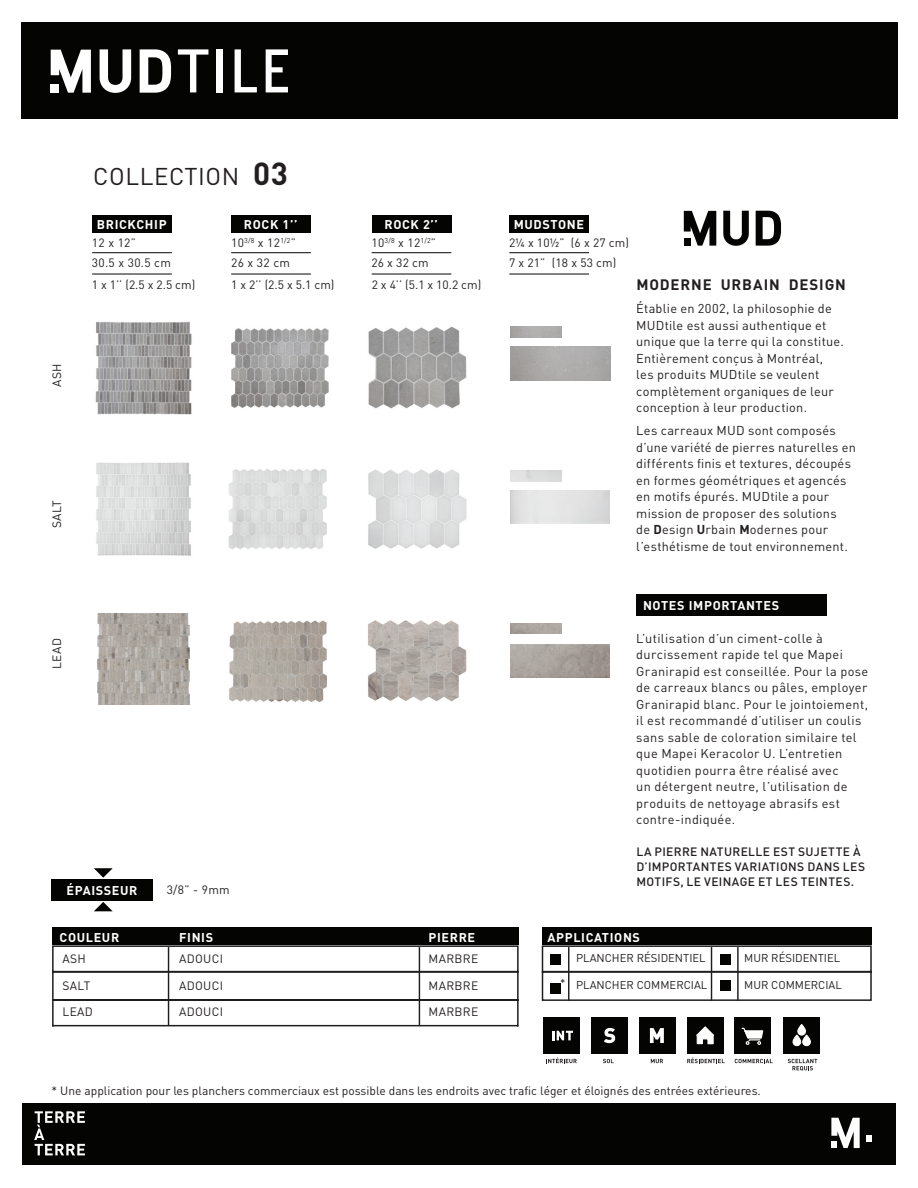
<style>
.page{position:relative;width:918px;height:1188px;background:#fff}
.page>*{position:absolute;margin:0;border:0;box-sizing:border-box;transform-origin:0 0}
.t1{font:24px "DIN Pro";letter-spacing:.025em;color:#231f20}
.t2{font:700 15px "DIN Pro";letter-spacing:.055em;color:#231f20}
.t3{font:12.75px/16.5px "DIN Pro";letter-spacing:.025em;color:#231f20}
.t4{font:700 12.6px "DIN";letter-spacing:.05em;color:#fff}
.t5{font:12px "DIN";color:#231f20}
.t6{font:500 12px/15px "DIN Pro";letter-spacing:.035em;color:#231f20}
.t7{font:12px "DIN Pro";letter-spacing:.01em;color:#231f20}
.t8{font:11.25px "DIN";color:#231f20}
.s1{font-weight:700;font-size:31.5px}
.s2{font-family:"DIN"}
.s3{font-weight:700}
</style>
<div class="page">
<div style="left:21px;top:22px;width:876px;height:96px;background:#040503"></div>
<svg style="left:100px;top:49px;width:31px;height:44px"></svg>
<svg style="left:140px;top:49px;width:31px;height:44px"></svg>
<svg style="left:51px;top:50px;width:40px;height:43px"></svg>
<svg style="left:178px;top:49px;width:30px;height:43px"></svg>
<div style="left:216px;top:49px;width:7px;height:43px;background:#fff"></div>
<svg style="left:235px;top:49px;width:22px;height:43px"></svg>
<svg style="left:266px;top:49px;width:22px;height:43px"></svg>
<div style="left:22px;top:1103px;width:874px;height:61px;background:#040503"></div>
<div style="left:866px;top:1135px;width:6px;height:7px;background:#fff"></div>
<svg style="left:831px;top:1118px;width:29px;height:30px"></svg>
<svg style="left:723px;top:211px;width:26px;height:35px"></svg>
<svg style="left:756px;top:211px;width:25px;height:35px"></svg>
<svg style="left:684px;top:211px;width:32px;height:35px"></svg>
<div style="left:52px;top:879px;width:101px;height:22px;background:#040503"></div>
<svg style="left:94px;top:868px;width:19px;height:10px"></svg>
<svg style="left:94px;top:902px;width:19px;height:9px"></svg>
<svg style="left:34px;top:1111px;width:51px;height:44px"></svg>
<div style="left:636px;top:594px;width:191px;height:22px;background:#040503"></div>
<img style="left:96px;top:462px;width:95px;height:94px">
<img style="left:95px;top:321px;width:97px;height:94px">
<img style="left:368px;top:326px;width:99px;height:83px">
<img style="left:231px;top:328px;width:98px;height:80px">
<img style="left:228px;top:469px;width:99px;height:80px">
<img style="left:368px;top:469px;width:99px;height:80px">
<img style="left:510px;top:347px;width:100px;height:33px">
<div style="left:92px;top:215px;width:80px;height:18px;background:#040503"></div>
<div style="left:231px;top:215px;width:80px;height:18px;background:#040503"></div>
<div style="left:372px;top:215px;width:79px;height:18px;background:#040503"></div>
<div style="left:509px;top:215px;width:80px;height:18px;background:#040503"></div>
<hr style="left:92px;top:252px;width:80px;height:1px;background:#040503">
<hr style="left:92px;top:274px;width:80px;height:1px;background:#040503">
<hr style="left:231px;top:252px;width:80px;height:1px;background:#040503">
<hr style="left:231px;top:274px;width:80px;height:1px;background:#040503">
<hr style="left:372px;top:252px;width:79px;height:1px;background:#040503">
<hr style="left:372px;top:274px;width:79px;height:1px;background:#040503">
<hr style="left:509px;top:252px;width:80px;height:1px;background:#040503">
<hr style="left:509px;top:274px;width:80px;height:1px;background:#040503">
<svg style="left:52px;top:945px;width:467px;height:82px"></svg>
<hr style="left:168px;top:947px;width:1px;height:79px;background:#201d1e">
<hr style="left:419px;top:947px;width:1px;height:78px;background:#201d1e">
<div style="left:52px;top:927px;width:467px;height:18px;background:#040503"></div>
<svg style="left:541px;top:945px;width:331px;height:56px"></svg>
<hr style="left:711px;top:947px;width:1px;height:54px;background:#201d1e">
<hr style="left:737px;top:947px;width:2px;height:54px;background:#201d1e">
<hr style="left:568px;top:947px;width:1px;height:54px;background:#201d1e">
<div style="left:542px;top:927px;width:330px;height:18px;background:#040503"></div>
<div style="left:720px;top:955px;width:10px;height:10px;background:#040503"></div>
<div style="left:551px;top:955px;width:10px;height:10px;background:#040503"></div>
<div style="left:720px;top:980px;width:10px;height:10px;background:#040503"></div>
<svg style="left:546px;top:1057px;width:31px;height:6px"></svg>
<svg style="left:735px;top:1059px;width:38px;height:4px"></svg>
<svg style="left:687px;top:1057px;width:38px;height:6px"></svg>
<svg style="left:788px;top:1059px;width:29px;height:12px"></svg>
<div style="left:543px;top:1017px;width:37px;height:37px;background:#040503"></div>
<svg style="left:552px;top:1031px;width:21px;height:9px"></svg>
<svg style="left:651px;top:1059px;width:12px;height:4px"></svg>
<div style="left:639px;top:1017px;width:37px;height:37px;background:#040503"></div>
<svg style="left:650px;top:1028px;width:14px;height:15px"></svg>
<div style="left:783px;top:1017px;width:37px;height:37px;background:#040503"></div>
<svg style="left:792px;top:1024px;width:19px;height:22px"></svg>
<div style="left:734px;top:1017px;width:37px;height:37px;background:#040503"></div>
<svg style="left:741px;top:1027px;width:23px;height:18px"></svg>
<div style="left:687px;top:1017px;width:37px;height:37px;background:#040503"></div>
<svg style="left:696px;top:1026px;width:19px;height:19px"></svg>
<svg style="left:603px;top:1059px;width:11px;height:4px"></svg>
<div style="left:591px;top:1017px;width:37px;height:37px;background:#040503"></div>
<svg style="left:604px;top:1028px;width:11px;height:15px"></svg>
<div style="left:551px;top:983px;width:10px;height:10px;background:#040503"></div>
<img style="left:97px;top:613px;width:93px;height:91px">
<img style="left:368px;top:620px;width:99px;height:81px">
<img style="left:229px;top:620px;width:98px;height:82px">
<img style="left:511px;top:644px;width:99px;height:34px">
<img style="left:511px;top:623px;width:51px;height:11px">
<p class="t5" style="left:49px;top:387px;width:25px;rotate:-90deg">ASH</p>
<p class="t5" style="left:49px;top:528px;width:29px;rotate:-90deg">SALT</p>
<p class="t1" style="left:93px;top:160px;width:196px">COLLECTION <span class="s1">03</span></p>
<p class="t4" style="left:97px;top:216px;width:71px">BRICKCHIP</p>
<p class="t4" style="left:244px;top:216px;width:55px">ROCK 1’’</p>
<p class="t4" style="left:384px;top:216px;width:55px">ROCK 2’’</p>
<p class="t4" style="left:514px;top:216px;width:72px">MUDSTONE</p>
<p class="t7" style="left:509px;top:235px;width:122px">2¼ x 10½<span class="s2">”</span> (6 x 27 cm)</p>
<p class="t5" style="left:509px;top:255px;width:109px">7 x 21” (18 x 53 cm)</p>
<p class="t5" style="left:92px;top:236px;width:46px">12 x 12”</p>
<p class="t5" style="left:231px;top:236px;width:66px">10<sup>3/8</sup> x 12<sup>1/2</sup>”</p>
<p class="t5" style="left:371px;top:236px;width:66px">10<sup>3/8</sup> x 12<sup>1/2</sup>”</p>
<p class="t5" style="left:92px;top:277px;width:105px">1 x 1’’ (2.5 x 2.5 cm)</p>
<p class="t5" style="left:231px;top:277px;width:105px">1 x 2’’ (2.5 x 5.1 cm)</p>
<p class="t5" style="left:372px;top:277px;width:111px">2 x 4’’ (5.1 x 10.2 cm)</p>
<p class="t5" style="left:92px;top:255px;width:81px">30.5 x 30.5 cm</p>
<p class="t5" style="left:231px;top:255px;width:60px">26 x 32 cm</p>
<p class="t5" style="left:371px;top:255px;width:59px">26 x 32 cm</p>
<p class="t2" style="left:636px;top:274px;width:211px">MODERNE URBAIN DESIGN</p>
<p class="t3" style="left:636px;top:300px;width:209px">Établie en 2002, la philosophie de MUDtile est aussi authentique et unique que la terre qui la constitue.<br>Entièrement conçus à Montréal, les produits MUDtile se veulent complètement organiques de leur conception à leur production.</p>
<p class="t3" style="left:636px;top:422px;width:221px">Les carreaux MUD sont composés d’une variété de pierres naturelles en différents finis et textures, découpés en formes géométriques et agencés en motifs épurés. MUDtile a pour mission de proposer des solutions<br>de <span class="s3">D</span>esign <span class="s3">U</span>rbain <span class="s3">M</span>odernes pour l’esthétisme de tout environnement.</p>
<p class="t5" style="left:49px;top:669px;width:32px;rotate:-90deg">LEAD</p>
<p class="t4" style="left:67px;top:882px;width:72px">ÉPAISSEUR</p>
<p class="t5" style="left:167px;top:882px;width:65px">3/8” - 9mm</p>
<p class="t4" style="left:643px;top:597px;width:138px">NOTES IMPORTANTES</p>
<p class="t3" style="left:636px;top:629px;width:234px">L’utilisation d’un ciment-colle à durcissement rapide tel que Mapei Granirapid est conseillée. Pour la pose de carreaux blancs ou pâles, employer Granirapid blanc. Pour le jointoiement, il est recommandé d’utiliser un coulis sans sable de coloration similaire tel que Mapei Keracolor U. L’entretien quotidien pourra être réalisé avec<br>un détergent neutre, l’utilisation de produits de nettoyage abrasifs est contre-indiquée.</p>
<p class="t6" style="left:636px;top:844px;width:230px">LA PIERRE NATURELLE EST SUJETTE À<br>D’IMPORTANTES VARIATIONS DANS LES<br>MOTIFS, LE VEINAGE ET LES TEINTES.</p>
<p class="t4" style="left:60px;top:929px;width:61px">COULEUR</p>
<p class="t4" style="left:179px;top:929px;width:36px">FINIS</p>
<p class="t4" style="left:429px;top:929px;width:48px">PIERRE</p>
<p class="t5" style="left:63px;top:951px;width:25px">ASH</p>
<p class="t5" style="left:179px;top:951px;width:45px">ADOUCI</p>
<p class="t5" style="left:429px;top:951px;width:51px">MARBRE</p>
<p class="t5" style="left:63px;top:978px;width:29px">SALT</p>
<p class="t5" style="left:179px;top:978px;width:45px">ADOUCI</p>
<p class="t5" style="left:429px;top:978px;width:51px">MARBRE</p>
<p class="t5" style="left:63px;top:1005px;width:32px">LEAD</p>
<p class="t5" style="left:179px;top:1005px;width:45px">ADOUCI</p>
<p class="t5" style="left:429px;top:1005px;width:51px">MARBRE</p>
<p class="t4" style="left:548px;top:929px;width:94px">APPLICATIONS</p>
<p class="t8" style="left:576px;top:951px;width:131px">PLANCHER RÉSIDENTIEL</p>
<p class="t8" style="left:744px;top:951px;width:98px">MUR RÉSIDENTIEL</p>
<p class="t8" style="left:576px;top:978px;width:133px">PLANCHER COMMERCIAL</p>
<p class="t8" style="left:744px;top:978px;width:99px">MUR COMMERCIAL</p>
<p class="t8" style="left:560px;top:975px;width:7px">*</p>
<p class="t5" style="left:52px;top:1083px;width:711px">* Une application pour les planchers commerciaux est possible dans les endroits avec trafic léger et éloignés des entrées extérieures.</p>
</div>
